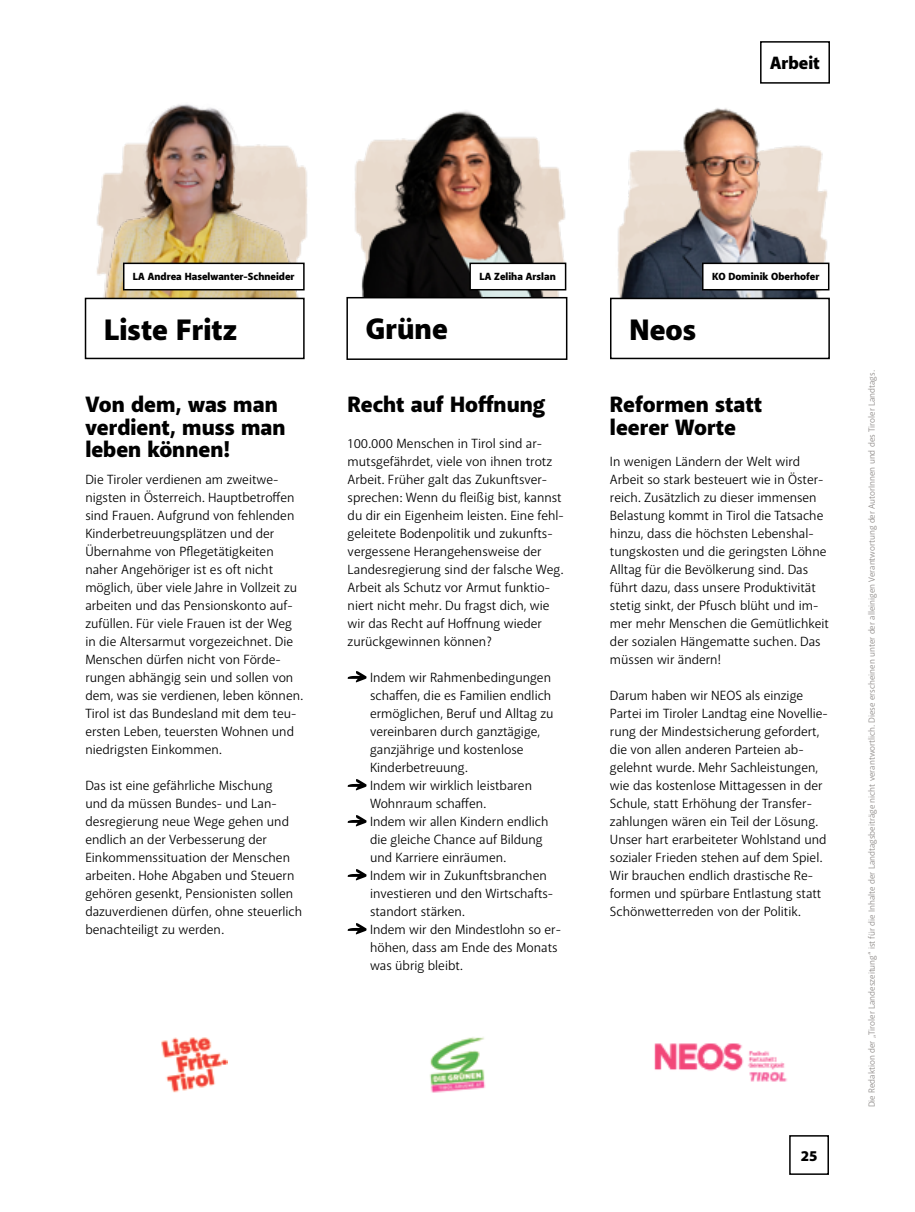
<style>
.page{position:relative;width:915px;height:1212px;background:#fff}
.page>*{position:absolute;margin:0;border:0;box-sizing:border-box;transform-origin:0 0}
.t1{font:900 30px "Akagi Pro";color:#000}
.t2{font:900 22.5px/22.5px "Akagi Pro";color:#000}
.t3{font:900 18px "Akagi Pro";color:#000}
.t4{font:900 15px "Akagi Pro";color:#000}
.t5{font:13.5px/18px "Akagi Pro";color:#000}
.t6{font:900 10.5px "Akagi Pro";color:#000}
.t7{font:9px "Akagi Pro";color:#8c8886}
</style>
<div class="page">
<img style="left:615px;top:190px;width:214px;height:108px">
<img style="left:620px;top:108px;width:204px;height:190px">
<img style="left:347px;top:111px;width:221px;height:188px">
<div style="left:759px;top:41px;width:70px;height:43px;border:2px solid #000"></div>
<img style="left:304px;top:167px;width:3px;height:154px">
<img style="left:85px;top:104px;width:219px;height:194px">
<div style="left:85px;top:298px;width:219px;height:61px;border:2px solid #000"></div>
<div style="left:609px;top:298px;width:220px;height:61px;border:2px solid #000"></div>
<svg style="left:347px;top:671px;width:19px;height:11px"></svg>
<svg style="left:347px;top:779px;width:19px;height:11px"></svg>
<svg style="left:347px;top:815px;width:19px;height:11px"></svg>
<svg style="left:347px;top:869px;width:19px;height:11px"></svg>
<svg style="left:347px;top:923px;width:19px;height:11px"></svg>
<div style="left:346px;top:297px;width:221px;height:63px;border:2px solid #000"></div>
<div style="left:124px;top:263px;width:180px;height:27px;background:#fff"></div>
<div style="left:123px;top:263px;width:181px;height:27px;border:2px solid #000"></div>
<div style="left:470px;top:263px;width:95px;height:27px;background:#fff"></div>
<div style="left:469px;top:263px;width:97px;height:27px;border:2px solid #000"></div>
<div style="left:702px;top:263px;width:126px;height:27px;background:#fff"></div>
<div style="left:701px;top:263px;width:128px;height:27px;border:2px solid #000"></div>
<img style="left:429px;top:1037px;width:57px;height:56px">
<img style="left:161px;top:1038px;width:66px;height:55px">
<img style="left:654px;top:1043px;width:133px;height:39px">
<div style="left:788px;top:1135px;width:40px;height:40px;border:2px solid #000"></div>
<h3 class="t3" style="left:769px;top:52px;width:51px">Arbeit</h3>
<p class="t6" style="left:133px;top:270px;width:163px">LA Andrea Haselwanter-Schneider</p>
<p class="t6" style="left:479px;top:270px;width:78px">LA Zeliha Arslan</p>
<p class="t6" style="left:711px;top:270px;width:109px">KO Dominik Oberhofer</p>
<h1 class="t1" style="left:104px;top:311px;width:134px">Liste Fritz</h1>
<h1 class="t1" style="left:629px;top:311px;width:68px">Neos</h1>
<h1 class="t1" style="left:366px;top:310px;width:83px">Grüne</h1>
<h2 class="t2" style="left:85px;top:394px;width:202px">Von dem, was man verdient, muss man leben können!</h2>
<p class="t5" style="left:85px;top:471px;width:219px">Die Tiroler verdienen am zweitwe&shy;nigsten in Österreich. Hauptbetroffen sind Frauen. Aufgrund von fehlenden Kinderbetreuungsplätzen und der Übernahme von Pflegetätigkeiten naher Angehöriger ist es oft nicht möglich, über viele Jahre in Vollzeit zu arbeiten und das Pensionskonto auf&shy;zufüllen. Für viele Frauen ist der Weg in die Altersarmut vorgezeichnet. Die Menschen dürfen nicht von Förde&shy;rungen abhängig sein und sollen von dem, was sie verdienen, leben können.<br>Tirol ist das Bundesland mit dem teu&shy;ersten Leben, teuersten Wohnen und niedrigsten Einkommen.</p>
<p class="t5" style="left:85px;top:777px;width:218px">Das ist eine gefährliche Mischung<br>und da müssen Bundes- und Lan&shy;desregierung neue Wege gehen und endlich an der Verbesserung der Einkommenssituation der Menschen arbeiten. Hohe Abgaben und Steuern gehören gesenkt, Pensionisten sollen dazuverdienen dürfen, ohne steuerlich benachteiligt zu werden.</p>
<h2 class="t2" style="left:347px;top:394px;width:199px">Recht auf Hoffnung</h2>
<p class="t5" style="left:347px;top:435px;width:218px">100.000 Menschen in Tirol sind ar&shy;mutsgefährdet, viele von ihnen trotz Arbeit. Früher galt das Zukunftsver&shy;sprechen: Wenn du fleißig bist, kannst du dir ein Eigenheim leisten. Eine fehl&shy;geleitete Bodenpolitik und zukunfts&shy;vergessene Herangehensweise der Landesregierung sind der falsche Weg.<br>Arbeit als Schutz vor Armut funktio&shy;niert nicht mehr. Du fragst dich, wie wir das Recht auf Hoffnung wieder zurückgewinnen können?</p>
<p class="t5" style="left:370px;top:669px;width:192px">Indem wir Rahmenbedingungen schaffen, die es Familien endlich ermöglichen, Beruf und Alltag zu vereinbaren durch ganztägige, ganzjährige und kostenlose<br>Kinderbetreuung.<br>Indem wir wirklich leistbaren<br>Wohnraum schaffen.<br>Indem wir allen Kindern endlich die gleiche Chance auf Bildung und Karriere einräumen.<br>Indem wir in Zukunftsbranchen investieren und den Wirtschafts&shy;standort stärken.<br>Indem wir den Mindestlohn so er&shy;höhen, dass am Ende des Monats was übrig bleibt.</p>
<h2 class="t2" style="left:609px;top:394px;width:154px">Reformen statt leerer Worte</h2>
<p class="t5" style="left:609px;top:453px;width:220px">In wenigen Ländern der Welt wird Arbeit so stark besteuert wie in Öster&shy;reich. Zusätzlich zu dieser immensen Belastung kommt in Tirol die Tatsache hinzu, dass die höchsten Lebenshal&shy;tungskosten und die geringsten Löhne Alltag für die Bevölkerung sind. Das führt dazu, dass unsere Produktivität stetig sinkt, der Pfusch blüht und im&shy;mer mehr Menschen die Gemütlichkeit der sozialen Hängematte suchen. Das müssen wir ändern!</p>
<p class="t5" style="left:609px;top:687px;width:219px">Darum haben wir NEOS als einzige Partei im Tiroler Landtag eine Novellie&shy;rung der Mindestsicherung gefordert, die von allen anderen Parteien ab&shy;gelehnt wurde. Mehr Sachleistungen, wie das kostenlose Mittagessen in der Schule, statt Erhöhung der Transfer&shy;zahlungen wären ein Teil der Lösung.<br>Unser hart erarbeiteter Wohlstand und sozialer Frieden stehen auf dem Spiel.<br>Wir brauchen endlich drastische Re&shy;formen und spürbare Entlastung statt Schönwetterreden von der Politik.</p>
<p class="t4" style="left:800px;top:1146px;width:18px">25</p>
<p class="t7" style="left:866px;top:1107px;width:738px;rotate:-90deg">Die Redaktion der „Tiroler Landeszeitung“ ist für die Inhalte der Landtagsbeiträge nicht verantwortlich. Diese erscheinen unter der alleinigen Verantwortung der AutorInnen und des Tiroler Landtags.</p>
</div>
